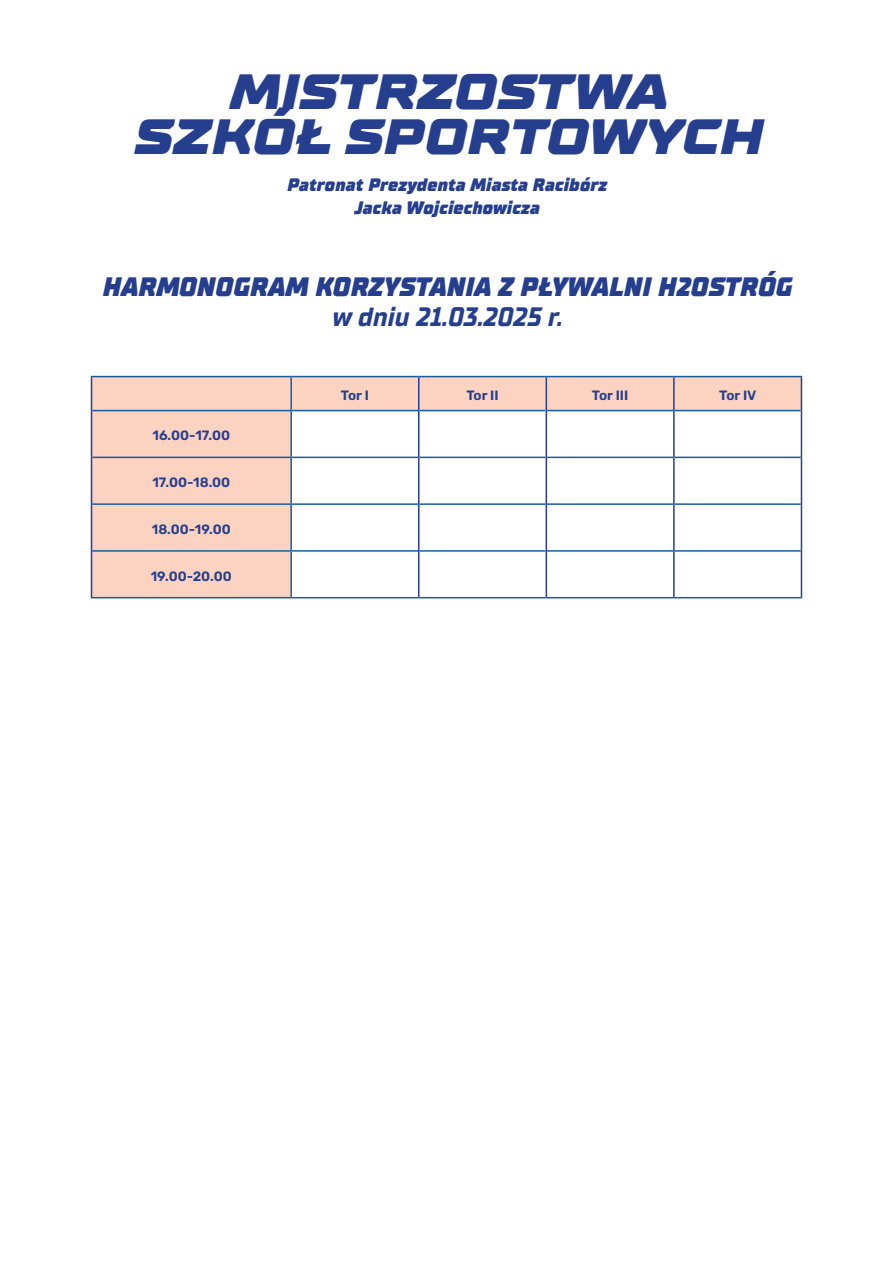
<style>
.page{position:relative;width:893px;height:1263px;background:#fff}
.page>*{position:absolute;margin:0;border:0;box-sizing:border-box;transform-origin:0 0}
.t1{font:49.5px "TT Supermolot Neue Exp Black It";color:#253f8e}
.t2{font:italic 900 26.7px "TT Supermolot Neue";color:#253f8e}
.t3{font:italic 700 26.7px "TT Supermolot Neue";color:#253f8e}
.t4{font:italic 900 18px "TT Supermolot Neue";color:#253f8e}
.t5{font:600 13.5px "Rubik";color:#253f8e}
</style>
<div class="page">
<div style="left:92px;top:377px;width:709px;height:220px;background:#fcd2c0"></div>
<svg style="left:292px;top:411px;width:509px;height:186px"></svg>
<hr style="left:91px;top:376px;width:200px;height:1px;background:#175d9e">
<hr style="left:291px;top:376px;width:128px;height:1px;background:#175d9e">
<hr style="left:290px;top:377px;width:2px;height:33px;background:#175d9e">
<hr style="left:419px;top:376px;width:127px;height:1px;background:#175d9e">
<hr style="left:546px;top:376px;width:128px;height:1px;background:#175d9e">
<hr style="left:674px;top:376px;width:128px;height:1px;background:#175d9e">
<hr style="left:92px;top:410px;width:199px;height:1px;background:#175d9e">
<hr style="left:291px;top:410px;width:127px;height:1px;background:#175d9e">
<hr style="left:290px;top:411px;width:2px;height:46px;background:#175d9e">
<hr style="left:419px;top:410px;width:127px;height:1px;background:#175d9e">
<hr style="left:547px;top:410px;width:126px;height:1px;background:#175d9e">
<hr style="left:675px;top:410px;width:126px;height:1px;background:#175d9e">
<hr style="left:92px;top:457px;width:199px;height:1px;background:#175d9e">
<hr style="left:291px;top:457px;width:127px;height:1px;background:#175d9e">
<hr style="left:290px;top:458px;width:2px;height:45px;background:#175d9e">
<hr style="left:419px;top:457px;width:127px;height:1px;background:#175d9e">
<hr style="left:547px;top:457px;width:126px;height:1px;background:#175d9e">
<hr style="left:675px;top:457px;width:126px;height:1px;background:#175d9e">
<hr style="left:92px;top:503px;width:199px;height:2px;background:#175d9e">
<hr style="left:291px;top:503px;width:127px;height:2px;background:#175d9e">
<hr style="left:290px;top:505px;width:2px;height:45px;background:#175d9e">
<hr style="left:419px;top:503px;width:127px;height:2px;background:#175d9e">
<hr style="left:547px;top:503px;width:126px;height:2px;background:#175d9e">
<hr style="left:675px;top:503px;width:126px;height:2px;background:#175d9e">
<hr style="left:92px;top:550px;width:199px;height:2px;background:#175d9e">
<hr style="left:291px;top:550px;width:127px;height:2px;background:#175d9e">
<hr style="left:290px;top:552px;width:2px;height:45px;background:#175d9e">
<hr style="left:419px;top:550px;width:127px;height:2px;background:#175d9e">
<hr style="left:547px;top:550px;width:126px;height:2px;background:#175d9e">
<hr style="left:675px;top:550px;width:126px;height:2px;background:#175d9e">
<hr style="left:91px;top:597px;width:200px;height:1px;background:#175d9e">
<hr style="left:291px;top:597px;width:128px;height:1px;background:#175d9e">
<hr style="left:419px;top:597px;width:127px;height:1px;background:#175d9e">
<hr style="left:546px;top:597px;width:128px;height:1px;background:#175d9e">
<hr style="left:674px;top:597px;width:128px;height:1px;background:#175d9e">
<hr style="left:91px;top:377px;width:1px;height:34px;background:#253f8e">
<hr style="left:418px;top:377px;width:1px;height:34px;background:#253f8e">
<hr style="left:546px;top:377px;width:1px;height:34px;background:#253f8e">
<hr style="left:673px;top:377px;width:2px;height:34px;background:#253f8e">
<hr style="left:801px;top:377px;width:1px;height:34px;background:#253f8e">
<hr style="left:91px;top:411px;width:1px;height:46px;background:#253f8e">
<hr style="left:418px;top:411px;width:1px;height:46px;background:#253f8e">
<hr style="left:546px;top:411px;width:1px;height:46px;background:#253f8e">
<hr style="left:673px;top:411px;width:2px;height:46px;background:#253f8e">
<hr style="left:801px;top:411px;width:1px;height:46px;background:#253f8e">
<hr style="left:91px;top:457px;width:1px;height:47px;background:#253f8e">
<hr style="left:418px;top:457px;width:1px;height:47px;background:#253f8e">
<hr style="left:546px;top:457px;width:1px;height:47px;background:#253f8e">
<hr style="left:673px;top:457px;width:2px;height:47px;background:#253f8e">
<hr style="left:801px;top:457px;width:1px;height:47px;background:#253f8e">
<hr style="left:91px;top:504px;width:1px;height:47px;background:#253f8e">
<hr style="left:418px;top:504px;width:1px;height:47px;background:#253f8e">
<hr style="left:546px;top:504px;width:1px;height:47px;background:#253f8e">
<hr style="left:673px;top:504px;width:2px;height:47px;background:#253f8e">
<hr style="left:801px;top:504px;width:1px;height:47px;background:#253f8e">
<hr style="left:91px;top:551px;width:1px;height:46px;background:#253f8e">
<hr style="left:418px;top:551px;width:1px;height:46px;background:#253f8e">
<hr style="left:546px;top:551px;width:1px;height:46px;background:#253f8e">
<hr style="left:673px;top:551px;width:2px;height:46px;background:#253f8e">
<hr style="left:801px;top:551px;width:1px;height:46px;background:#253f8e">
<p class="t1" style="left:227px;top:62px;width:440px">MISTRZOSTWA</p>
<p class="t1" style="left:132px;top:107px;width:631px">SZKÓŁ SPORTOWYCH</p>
<p class="t4" style="left:286px;top:174px;width:321px">Patronat Prezydenta Miasta Racibórz</p>
<p class="t4" style="left:354px;top:197px;width:187px">Jacka Wojciechowicza</p>
<p class="t2" style="left:101px;top:270px;width:692px">HARMONOGRAM KORZYSTANIA Z PŁYWALNI H2OSTRÓG</p>
<p class="t3" style="left:331px;top:301px;width:232px">w dniu 21.03.2025 r.</p>
<p class="t5" style="left:153px;top:428px;width:79px">16.00-17.00</p>
<p class="t5" style="left:152px;top:475px;width:79px">17.00-18.00</p>
<p class="t5" style="left:152px;top:521px;width:80px">18.00-19.00</p>
<p class="t5" style="left:151px;top:568px;width:83px">19.00-20.00</p>
<p class="t5" style="left:341px;top:387px;width:30px">Tor I</p>
<p class="t5" style="left:466px;top:387px;width:34px">Tor II</p>
<p class="t5" style="left:592px;top:387px;width:38px">Tor III</p>
<p class="t5" style="left:719px;top:387px;width:39px">Tor IV</p>
</div>
